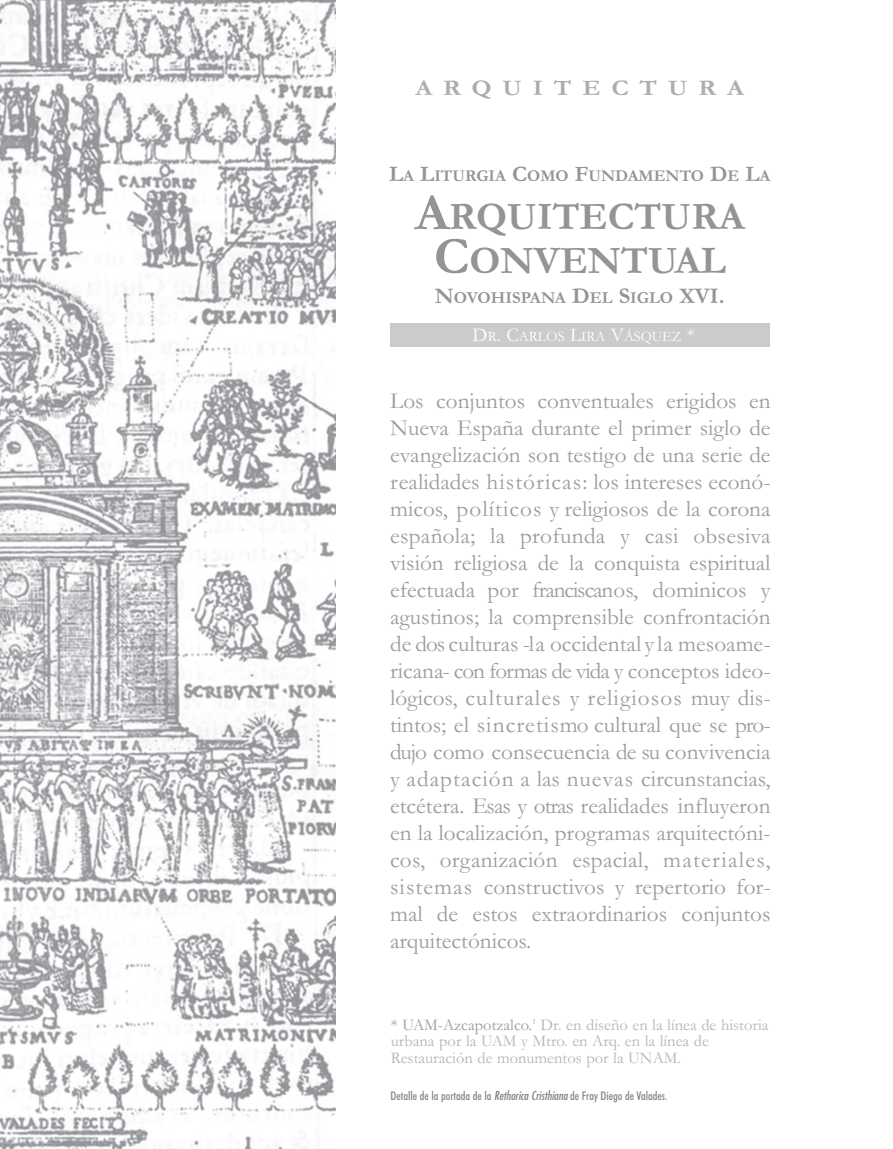
<style>
.page{position:relative;width:893px;height:1149px;background:#fff}
.page>*{position:absolute;margin:0;border:0;box-sizing:border-box;transform-origin:0 0}
.t1{font:700 39.3px/43.5px "Garamond";color:#929497;text-align:center}
.t2{font:23.25px/27px "Garamond";color:#9b9ca0;text-align:justify}
.t3{font:700 22.5px "Garamond";letter-spacing:.42em;color:#acadb1;scale:1.14 1}
.t4{font:700 16.8px "Garamond";color:#929497}
.t5{font:700 16.65px "Garamond";color:#929497}
.t6{font:16.5px/16.5px "Garamond";color:#b5b6b9}
.t7{font:14.7px "Garamond";color:#fff}
.t8{font:500 condensed 12px "Futura BT";color:#828487}
.s1{font-size:22.2px}
.s2{font-size:52.5px}
.s3{font-size:22.5px}
.s4{font-size:19.5px}
.s5{color:#9b9ca0}
.s6{font-family:"Futura Md Cn";font-weight:400;font-style:italic;font-stretch:normal}
.s7{font-family:"Futura Md Cn";font-weight:400;font-style:italic;font-stretch:normal;font-size:10.5px}
</style>
<div class="page">
<div style="left:390px;top:323px;width:380px;height:24px;background:#cacbcd"></div>
<img style="left:0;top:0;width:335px;height:1148px">
<p class="t3" style="left:416px;top:72px;width:289px">ARQUITECTURA</p>
<p class="t5" style="left:389px;top:164px;width:383px"><span class="s1">L</span>A <span class="s1">L</span>ITURGIA <span class="s1">C</span>OMO <span class="s1">F</span>UNDAMENTO <span class="s1">D</span>E <span class="s1">L</span>A</p>
<h1 class="t1" style="left:415px;top:195px;width:331px"><span class="s2">A</span>RQUITECTURA<br><span class="s2">C</span>ONVENTUAL</h1>
<p class="t4" style="left:435px;top:286px;width:291px"><span class="s3">N</span>OVOHISPANA <span class="s3">D</span>EL <span class="s3">S</span>IGLO <span class="s3">XVI.</span></p>
<p class="t7" style="left:473px;top:326px;width:224px"><span class="s4">D</span>R<span class="s4">. C</span>ARLOS <span class="s4">L</span>IRA <span class="s4">V</span>ÁSQUEZ <span class="s4">*</span></p>
<p class="t2" style="left:390px;top:386px;width:382px">Los conjuntos conventuales erigidos en Nueva España durante el primer siglo de evangelización son testigo de una serie de realidades históricas: los intereses econó&shy;micos, políticos y religiosos de la corona española; la profunda y casi obsesiva visión religiosa de la conquista espiritual efectuada por franciscanos, dominicos y agustinos; la comprensible confrontación de dos culturas -la occidental y la mesoame&shy;ricana- con formas de vida y conceptos ideo&shy;lógicos, culturales y religiosos muy dis&shy;tintos; el sincretismo cultural que se pro&shy;dujo como consecuencia de su convivencia y adaptación a las nuevas circunstancias, etcétera. Esas y otras realidades influyeron en la localización, programas arquitectóni&shy;cos, organización espacial, materiales, sistemas constructivos y repertorio for&shy;mal de estos extraordinarios conjuntos arquitectónicos.</p>
<p class="t6" style="left:391px;top:1015px;width:379px"><span class="s5">* UAM-Azcapotzalco.</span><sup>1</sup> Dr. en diseño en la línea de historia urbana por la UAM y Mtro. en Arq. en la línea de<br>Restauración de monumentos por la UNAM.</p>
<p class="t8" style="left:390px;top:1087px;width:278px">Detalle de la portada de la <span class="s6">Rethorica Cristhiana</span> de Fray Diego de Valades<span class="s7">.</span></p>
</div>
